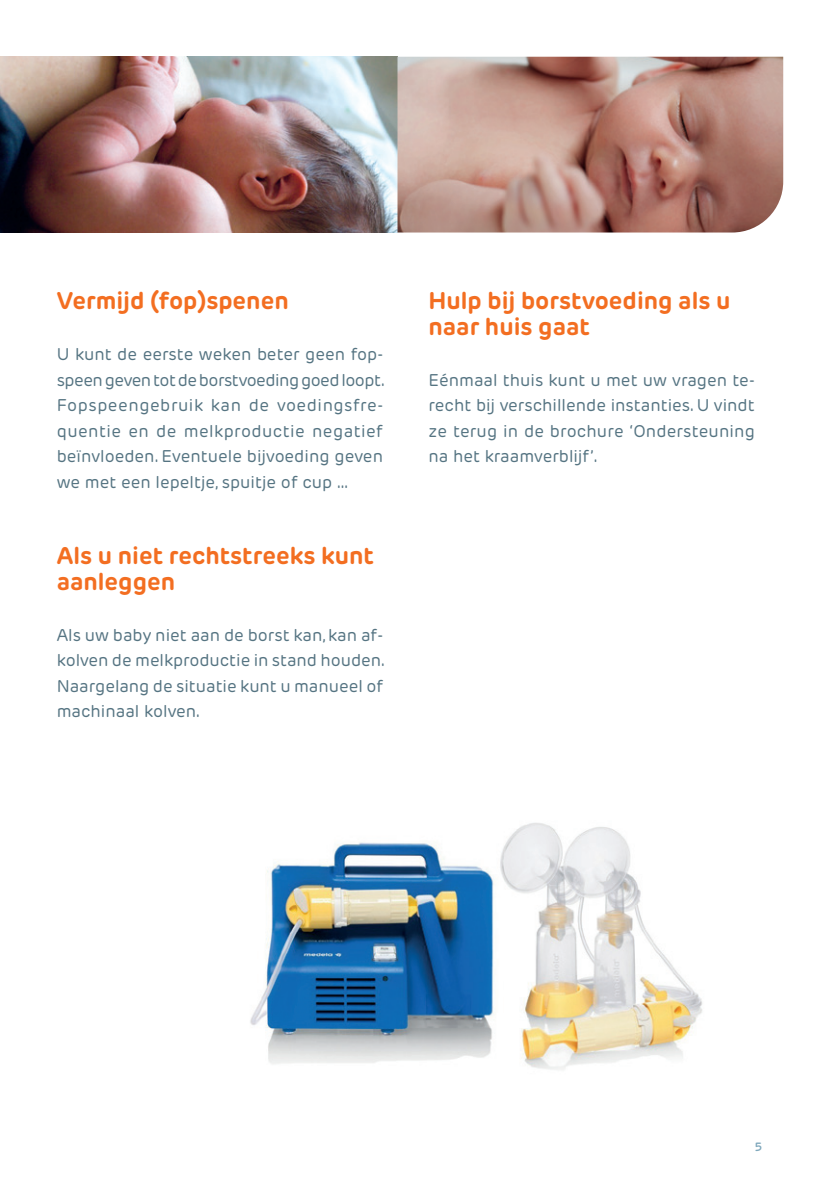
<style>
.page{position:relative;width:840px;height:1191px;background:#fff}
.page>*{position:absolute;margin:0;border:0;box-sizing:border-box;transform-origin:0 0}
.TITEL_N2{font:700 24px/25.6px "Rubrik New";color:#f36e21}
.BROODTEKST{font:17px/25.6px "Rubrik New";color:#557482;text-align:justify}
.t1{font:600 12px "Rubrik New";color:#7fa8bc}
</style>
<div class="page">
<img style="left:250px;top:823px;width:452px;height:247px">
<img style="left:0;top:57px;width:782px;height:175px">
<p class="TITEL_N2" style="left:57px;top:288px;width:233px">Vermijd (fop)spenen</p>
<p class="BROODTEKST" style="left:57px;top:342px;width:329px">U kunt de eerste weken beter geen fop&shy;speen geven tot de borstvoeding goed loopt.<br>Fopspeengebruik kan de voedingsfre&shy;quentie en de melkproductie negatief beïnvloeden. Eventuele bijvoeding geven we met een lepeltje, spuitje of cup …</p>
<p class="TITEL_N2" style="left:57px;top:543px;width:318px">Als u niet rechtstreeks kunt aanleggen</p>
<p class="BROODTEKST" style="left:57px;top:622px;width:329px">Als uw baby niet aan de borst kan, kan af&shy;kolven de melkproductie in stand houden.<br>Naargelang de situatie kunt u manueel of machinaal kolven.</p>
<p class="TITEL_N2" style="left:428px;top:288px;width:303px">Hulp bij borstvoeding als u naar huis gaat</p>
<p class="BROODTEKST" style="left:428px;top:367px;width:328px">Eénmaal thuis kunt u met uw vragen te&shy;recht bij verschillende instanties. U vindt ze terug in de brochure ‘Ondersteuning na het kraamverblijf’.</p>
<p class="t1" style="left:754px;top:1139px;width:9px">5</p>
</div>
